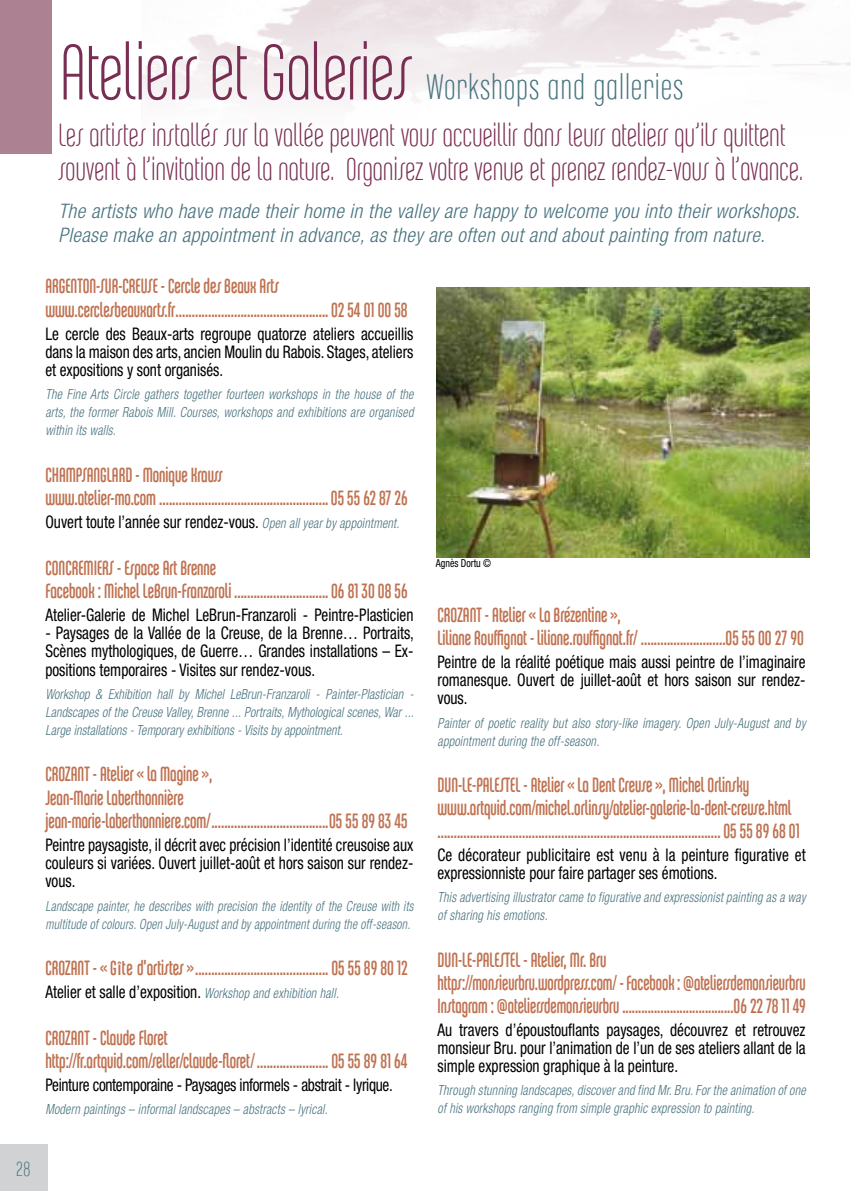
<style>
.page{position:relative;width:851px;height:1191px;background:#fff}
.page>*{position:absolute;margin:0;border:0;box-sizing:border-box;transform-origin:0 0}
.t1{font:84px "Chalet Comprime Milan Seventy";color:#792d52}
.t2{font:37.6px "Chalet Comprime Milan Eighty";letter-spacing:.04em;color:#47727e}
.t3{font:34px/34px "Chalet Comprime Milan Seventy";letter-spacing:.01em;color:#792d52}
.t4{font:22px/23.2px "Chalet Comprime Cologne Seventy";color:#bf7251;scale:.88 1}
.t5{font:22px "Chalet Comprime Milan Eighty";color:#47727e}
.t6{font:italic 300 condensed 20px/24px "Helvetica Neue";letter-spacing:.02em;color:#47727e}
.t7{font:condensed 17.4px/18.2px "Helvetica Neue";color:#000;text-align:justify;scale:.88 1}
.t8{font:condensed 17.4px "Helvetica Neue";letter-spacing:-.02em;color:#000;scale:.88 1}
.t9{font:italic 300 condensed 14px/18.2px "Helvetica Neue";letter-spacing:.02em;color:#47727e;scale:.88 1}
.t10{font:italic 300 condensed 14px/18.2px "Helvetica Neue";letter-spacing:.02em;color:#47727e;scale:.85 1}
.t11{font:condensed 11px "Helvetica Neue";color:#000;scale:.9 1}
.s1{font-weight:300;font-style:italic;font-size:14px;color:#47727e}
.s2{font-family:"Chalet Comprime Hong Kong Eighty";font-size:16px}
</style>
<div class="page">
<div style="left:0;top:1145px;width:48px;height:46px;background:#d1d2d4"></div>
<div style="left:0;top:0;width:51px;height:153px;background:#ac8192"></div>
<img style="left:437px;top:287px;width:371px;height:270px">
<h1 class="t1" style="left:60px;top:27px;width:353px">Ateliers et Galeries</h1>
<h2 class="t2" style="left:427px;top:66px;width:258px">Workshops and galleries</h2>
<h3 class="t3" style="left:58px;top:118px;width:745px">Les artistes installés sur la vallée peuvent vous accueillir dans leurs ateliers qu’ils quittent souvent à l’invitation de la nature. Organisez votre venue et prenez rendez-vous à l’avance.</h3>
<p class="t6" style="left:58px;top:199px;width:743px">The artists who have made their home in the valley are happy to welcome you into their workshops.<br>Please make an appointment in advance, as they are often out and about painting from nature.</p>
<p class="t4" style="left:45px;top:274px;width:16px">ARGENTON</p>
<p class="t4" style="left:45px;top:274px;width:413px;text-indent:51px">-SUR-CREUSE - Cercle des Beaux Arts www.cerclesbeauxarts.fr...............................................02 54 01 00 58</p>
<p class="t7" style="left:45px;top:324px;width:420px">Le cercle des Beaux-arts regroupe quatorze ateliers accueillis dans la maison des arts, ancien Moulin du Rabois. Stages, ateliers et expositions y sont organisés.</p>
<p class="t9" style="left:45px;top:385px;width:420px;text-align:justify">The Fine Arts Circle gathers together fourteen workshops in the house of the arts, the former Rabois Mill. Courses, workshops and exhibitions are organised within its walls.</p>
<p class="t4" style="left:45px;top:463px;width:413px">CHAMPSANGLARD - Monique Krauss<br>www.atelier-mo.com ....................................................05 55 62 87 26</p>
<p class="t7" style="left:45px;top:513px;width:404px">Ouvert toute l’année sur rendez-vous. <span class="s1">Open all year by appointment.</span></p>
<p class="t4" style="left:45px;top:555px;width:413px">CONCREMIERS - Espace Art Brenne<br>Facebook : Michel LeBrun-Franzaroli .............................06 81 30 08 56</p>
<p class="t7" style="left:45px;top:606px;width:420px">Atelier-Galerie de Michel LeBrun-Franzaroli - Peintre-Plasticien</p>
<p class="t7" style="left:45px;top:624px;width:420px">- Paysages de la Vallée de la Creuse, de la Brenne… Portraits, Scènes mythologiques, de Guerre… Grandes installations – Ex&shy;positions temporaires - Visites sur rendez-vous.</p>
<p class="t9" style="left:45px;top:684px;width:420px;text-align:justify">Workshop &amp; Exhibition hall by Michel LeBrun-Franzaroli - Painter-Plastician - Landscapes of the Creuse Valley, Brenne ... Portraits, Mythological scenes, War ...<br>Large installations - Temporary exhibitions - Visits by appointment.</p>
<p class="t4" style="left:45px;top:762px;width:413px">CROZANT - Atelier « la Magine »,<br>Jean-Marie Laberthonnière jean-marie-laberthonniere.com/....................................05 55 89 83 45</p>
<p class="t7" style="left:45px;top:835px;width:419px">Peintre paysagiste, il décrit avec précision l’identité creusoise aux couleurs si variées. Ouvert juillet-août et hors saison sur rendez&shy;vous.</p>
<p class="t10" style="left:45px;top:896px;width:434px">Landscape painter, he describes with precision the identity of the Creuse with its multitude of colours. Open July-August and by appointment during the off-season.</p>
<p class="t4" style="left:45px;top:956px;width:413px">CROZANT - « G<span class="s2">Î</span>te d’artistes ».........................................05 55 89 80 12</p>
<p class="t7" style="left:45px;top:983px;width:335px">Atelier et salle d’exposition. <span class="s1">Workshop and exhibition hall.</span></p>
<p class="t4" style="left:45px;top:1025px;width:413px">CROZANT - Claude Floret http://fr.artquid.com/seller/claude-floret/......................05 55 89 81 64</p>
<p class="t8" style="left:45px;top:1075px;width:396px">Peinture contemporaine - Paysages informels - abstrait - lyrique.</p>
<p class="t9" style="left:45px;top:1100px;width:322px">Modern paintings – informal landscapes – abstracts – lyrical.</p>
<p class="t11" style="left:436px;top:557px;width:63px">Agnès Dortu ©</p>
<p class="t4" style="left:437px;top:603px;width:417px">CROZANT - Atelier « La Brézentine »,<br>Liliane Rouffignat - liliane.rouffignat.fr/ ..........................05 55 00 27 90</p>
<p class="t7" style="left:437px;top:653px;width:420px">Peintre de la réalité poétique mais aussi peintre de l’imaginaire romanesque. Ouvert de juillet-août et hors saison sur rendez&shy;vous.</p>
<p class="t9" style="left:437px;top:713px;width:420px">Painter of poetic reality but also story-like imagery. Open July-August and by appointment during the off-season.</p>
<p class="t4" style="left:437px;top:772px;width:413px">DUN-LE-PALESTEL - Atelier « La Dent Creuse », Michel Orlinsky www.artquid.com/michel.orlinsy/atelier-galerie-la-dent-creuse.html .......................................................................................05 55 89 68 01</p>
<p class="t7" style="left:437px;top:846px;width:420px">Ce décorateur publicitaire est venu à la peinture figurative et expressionniste pour faire partager ses émotions.</p>
<p class="t9" style="left:437px;top:888px;width:419px">This advertising illustrator came to figurative and expressionist painting as a way of sharing his emotions.</p>
<p class="t4" style="left:437px;top:947px;width:420px">DUN-LE-PALESTEL - Atelier, Mr. Bru<br>https://monsieurbru.wordpress.com/ - Facebook : @ateliersdemonsieurbru<br>Instagram : @ateliersdemonsieurbru ...................................06 22 78 11 49</p>
<p class="t7" style="left:437px;top:1020px;width:420px">Au travers d’époustouflants paysages, découvrez et retrouvez monsieur Bru. pour l’animation de l’un de ses ateliers allant de la simple expression graphique à la peinture.</p>
<p class="t9" style="left:437px;top:1080px;width:420px">Through stunning landscapes, discover and find Mr. Bru. For the animation of one of his workshops ranging from simple graphic expression to painting.</p>
<p class="t5" style="left:16px;top:1157px;width:15px">28</p>
</div>
